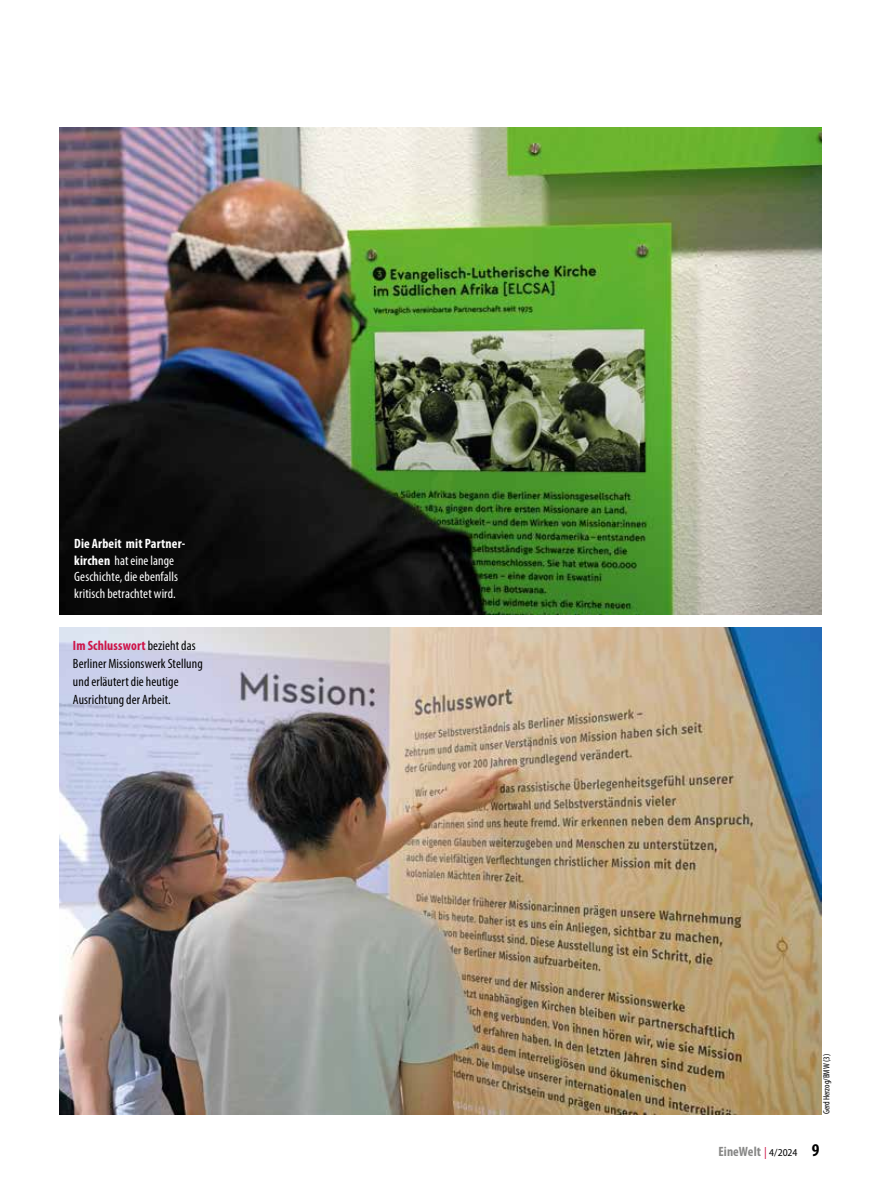
<style>
.page{position:relative;width:893px;height:1191px;background:#fff}
.page>*{position:absolute;margin:0;border:0;box-sizing:border-box;transform-origin:0 0}
.t1{font:condensed 13.5px/18px "Myriad Pro";letter-spacing:.005em;color:#000}
.t2{font:condensed 13.5px/16.5px "Myriad Pro";letter-spacing:.005em;color:#fff}
.t3{font:700 condensed 13.5px "Myriad Pro";letter-spacing:.01em;color:#878786}
.t4{font:condensed 9px "Myriad Pro";color:#000}
.s1{font-weight:700}
.s2{font-weight:700;color:#cf1447}
.s3{font-weight:400;font-stretch:semi-condensed;font-size:12px;color:#cf1447}
.s4{font-weight:400;font-stretch:semi-condensed;font-size:10.5px;color:#000}
.s5{font-size:18px;color:#000}
</style>
<div class="page">
<img style="left:60px;top:627px;width:761px;height:487px">
<img style="left:60px;top:128px;width:761px;height:487px">
<p class="t2" style="left:74px;top:535px;width:112px"><span class="s1">Die Arbeit mit Partner&shy;kirchen</span> hat eine lange<br>Geschichte, die ebenfalls kritisch betrachtet wird.</p>
<p class="t1" style="left:73px;top:637px;width:131px"><span class="s2">Im Schlusswort</span> bezieht das<br>Berliner Missionswerk Stellung und erläutert die heutige<br>Ausrichtung der Arbeit.</p>
<p class="t4" style="left:821px;top:1114px;width:62px;rotate:-90deg">Gerd Herzog/BMW (3)</p>
<p class="t3" style="left:718px;top:1143px;width:103px">EineWelt <span class="s3">|</span> <span class="s4">4/2024</span> <span class="s5">9</span></p>
</div>
